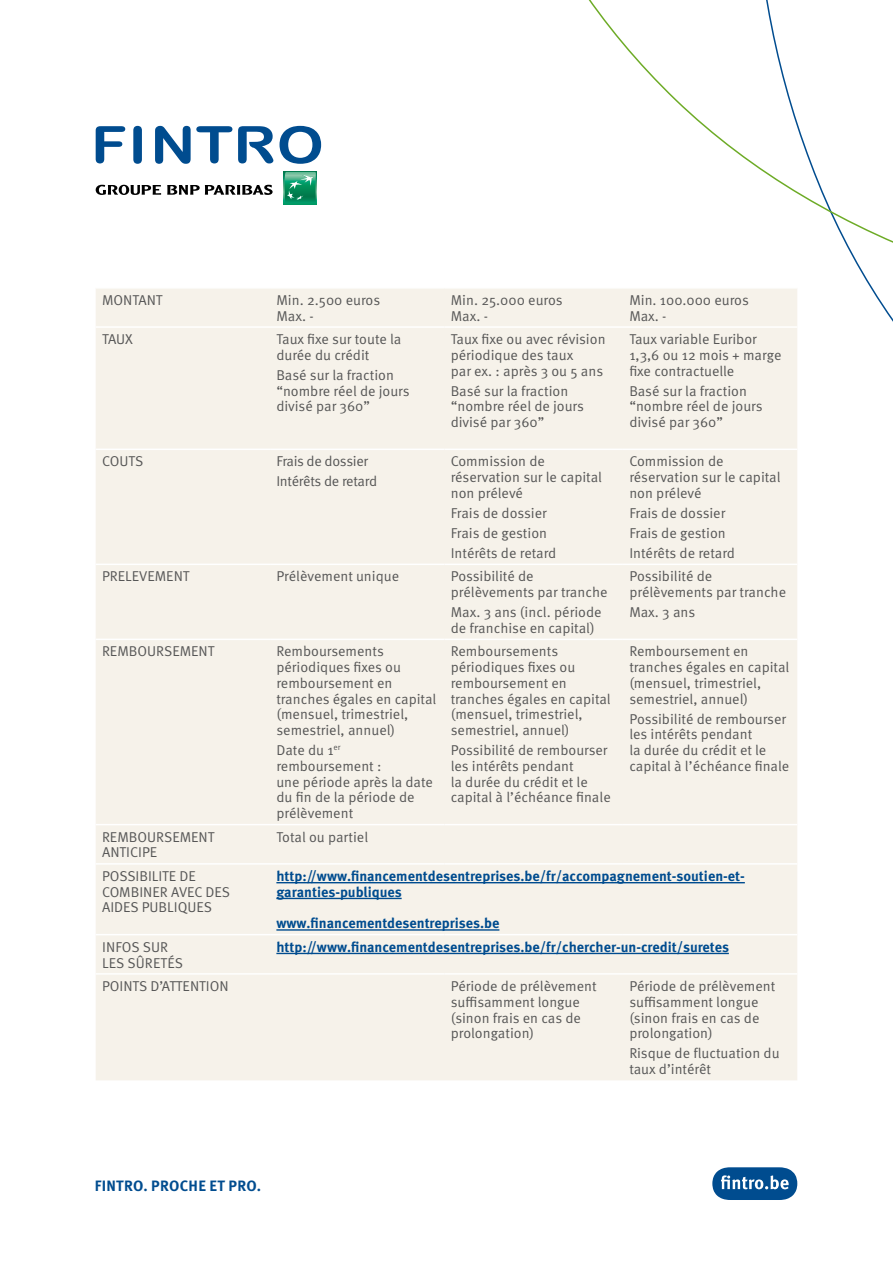
<style>
.page{position:relative;width:893px;height:1263px;background:#fff}
.page>*{position:absolute;margin:0;border:0;box-sizing:border-box;transform-origin:0 0}
.t1{font:700 15px "Meta OT";letter-spacing:.02em;color:#004c8f}
.t2{font:14.25px/15.8px "Meta OT Norm";color:#565656}
.t3{font:700 14.25px/15.8px "Meta OT";color:#004c8f}
.t4{font:14.25px/20px "Meta OT Norm";letter-spacing:-.02em;color:#565656}
</style>
<div class="page">
<div style="left:96px;top:289px;width:701px;height:791px;background:#f6f2ea"></div>
<hr style="left:96px;top:326px;width:174px;height:2px;background:#fff">
<hr style="left:444px;top:326px;width:179px;height:2px;background:#fff">
<hr style="left:270px;top:326px;width:174px;height:2px;background:#fff">
<hr style="left:96px;top:449px;width:174px;height:1px;background:#fff">
<hr style="left:270px;top:449px;width:174px;height:1px;background:#fff">
<hr style="left:444px;top:449px;width:179px;height:1px;background:#fff">
<hr style="left:623px;top:449px;width:174px;height:1px;background:#fff">
<hr style="left:96px;top:564px;width:174px;height:1px;background:#fff">
<hr style="left:270px;top:564px;width:174px;height:1px;background:#fff">
<hr style="left:444px;top:564px;width:179px;height:1px;background:#fff">
<hr style="left:623px;top:564px;width:174px;height:1px;background:#fff">
<hr style="left:96px;top:639px;width:174px;height:1px;background:#fff">
<hr style="left:270px;top:639px;width:174px;height:1px;background:#fff">
<hr style="left:444px;top:639px;width:179px;height:1px;background:#fff">
<hr style="left:623px;top:639px;width:174px;height:1px;background:#fff">
<hr style="left:96px;top:824px;width:174px;height:1px;background:#fff">
<hr style="left:270px;top:824px;width:174px;height:1px;background:#fff">
<hr style="left:444px;top:824px;width:179px;height:1px;background:#fff">
<hr style="left:623px;top:824px;width:174px;height:1px;background:#fff">
<hr style="left:96px;top:863px;width:174px;height:2px;background:#fff">
<hr style="left:270px;top:863px;width:174px;height:2px;background:#fff">
<hr style="left:444px;top:863px;width:179px;height:2px;background:#fff">
<hr style="left:623px;top:863px;width:174px;height:2px;background:#fff">
<hr style="left:96px;top:934px;width:174px;height:1px;background:#fff">
<hr style="left:270px;top:934px;width:174px;height:1px;background:#fff">
<hr style="left:444px;top:934px;width:179px;height:1px;background:#fff">
<hr style="left:623px;top:934px;width:174px;height:1px;background:#fff">
<hr style="left:96px;top:973px;width:174px;height:2px;background:#fff">
<hr style="left:270px;top:973px;width:174px;height:2px;background:#fff">
<hr style="left:444px;top:973px;width:179px;height:2px;background:#fff">
<hr style="left:623px;top:973px;width:174px;height:2px;background:#fff">
<hr style="left:276px;top:882px;width:469px;height:1px;background:#004c8f">
<hr style="left:276px;top:898px;width:126px;height:1px;background:#004c8f">
<hr style="left:276px;top:929px;width:223px;height:2px;background:#004c8f">
<hr style="left:276px;top:953px;width:453px;height:1px;background:#004c8f">
<svg style="left:712px;top:1167px;width:85px;height:33px"></svg>
<div style="left:752px;top:328px;width:45px;height:93px;background:#f6f2ea"></div>
<svg style="left:578px;top:0;width:315px;height:328px"></svg>
<svg style="left:96px;top:126px;width:29px;height:37px"></svg>
<svg style="left:133px;top:126px;width:9px;height:38px"></svg>
<svg style="left:155px;top:126px;width:77px;height:38px"></svg>
<svg style="left:280px;top:126px;width:41px;height:38px"></svg>
<svg style="left:238px;top:126px;width:35px;height:37px"></svg>
<svg style="left:96px;top:185px;width:65px;height:10px"></svg>
<svg style="left:167px;top:185px;width:106px;height:10px"></svg>
<svg style="left:284px;top:171px;width:33px;height:33px"></svg>
<svg style="left:284px;top:172px;width:32px;height:31px"></svg>
<p class="t2" style="left:102px;top:292px;width:62px">MONTANT</p>
<p class="t2" style="left:276px;top:292px;width:105px">Min. 2.500 euros<br>Max. -</p>
<p class="t2" style="left:451px;top:292px;width:113px">Min. 25.000 euros<br>Max. -</p>
<p class="t2" style="left:629px;top:292px;width:121px">Min. 100.000 euros<br>Max. -</p>
<p class="t2" style="left:102px;top:331px;width:33px">TAUX</p>
<p class="t2" style="left:276px;top:331px;width:127px">Taux fixe sur toute la durée du crédit</p>
<p class="t2" style="left:276px;top:367px;width:135px">Basé sur la fraction “nombre réel de jours divisé par 360”</p>
<p class="t2" style="left:451px;top:331px;width:156px">Taux fixe ou avec révision périodique des taux<br>par ex. : après 3 ou 5 ans</p>
<p class="t2" style="left:451px;top:383px;width:135px">Basé sur la fraction “nombre réel de jours divisé par 360”</p>
<p class="t2" style="left:629px;top:331px;width:154px">Taux variable Euribor<br>1,3,6 ou 12 mois + marge fixe contractuelle</p>
<p class="t2" style="left:629px;top:383px;width:135px">Basé sur la fraction “nombre réel de jours divisé par 360”</p>
<p class="t2" style="left:102px;top:454px;width:43px">COUTS</p>
<p class="t4" style="left:276px;top:452px;width:102px">Frais de dossier<br>Intérêts de retard</p>
<p class="t2" style="left:451px;top:454px;width:153px">Commission de réservation sur le capital non prélevé</p>
<p class="t2" style="left:451px;top:503px;width:107px;line-height:20px">Frais de dossier<br>Frais de gestion<br>Intérêts de retard</p>
<p class="t2" style="left:102px;top:569px;width:89px">PRELEVEMENT</p>
<p class="t2" style="left:276px;top:569px;width:124px">Prélèvement unique</p>
<p class="t2" style="left:451px;top:569px;width:158px">Possibilité de prélèvements par tranche</p>
<p class="t2" style="left:451px;top:604px;width:152px">Max. 3 ans (incl. période de franchise en capital)</p>
<p class="t2" style="left:102px;top:644px;width:114px">REMBOURSEMENT</p>
<p class="t2" style="left:276px;top:644px;width:162px">Remboursements périodiques fixes ou remboursement en tranches égales en capital (mensuel, trimestriel, semestriel, annuel)</p>
<p class="t2" style="left:276px;top:742px;width:158px">Date du 1<sup>er </sup>remboursement :<br>une période après la date du fin de la période de prélèvement</p>
<p class="t2" style="left:451px;top:644px;width:162px">Remboursements périodiques fixes ou remboursement en tranches égales en capital (mensuel, trimestriel, semestriel, annuel)</p>
<p class="t2" style="left:451px;top:742px;width:161px">Possibilité de rembourser les intérêts pendant<br>la durée du crédit et le capital à l’échéance finale</p>
<p class="t2" style="left:629px;top:454px;width:153px">Commission de réservation sur le capital non prélevé</p>
<p class="t2" style="left:629px;top:503px;width:107px;line-height:20px">Frais de dossier<br>Frais de gestion<br>Intérêts de retard</p>
<p class="t2" style="left:629px;top:569px;width:158px">Possibilité de prélèvements par tranche</p>
<p class="t2" style="left:629px;top:604px;width:68px">Max. 3 ans</p>
<p class="t2" style="left:629px;top:644px;width:162px">Remboursement en tranches égales en capital (mensuel, trimestriel, semestriel, annuel)</p>
<p class="t2" style="left:629px;top:711px;width:161px">Possibilité de rembourser les intérêts pendant<br>la durée du crédit et le capital à l’échéance finale</p>
<p class="t2" style="left:102px;top:829px;width:114px">REMBOURSEMENT<br>ANTICIPE</p>
<p class="t2" style="left:276px;top:829px;width:93px">Total ou partiel</p>
<p class="t2" style="left:102px;top:868px;width:129px">POSSIBILITE DE<br>COMBINER AVEC DES<br>AIDES PUBLIQUES</p>
<p class="t3" style="left:276px;top:868px;width:470px">http://www.financementdesentreprises.be/fr/accompagnement-soutien-et&shy;garanties-publiques</p>
<p class="t3" style="left:276px;top:915px;width:225px">www.financementdesentreprises.be</p>
<p class="t2" style="left:102px;top:939px;width:82px">INFOS SUR<br>LES SÛRETÉS</p>
<p class="t3" style="left:276px;top:939px;width:454px">http://www.financementdesentreprises.be/fr/chercher-un-credit/suretes</p>
<p class="t2" style="left:102px;top:978px;width:128px">POINTS D’ATTENTION</p>
<p class="t2" style="left:451px;top:978px;width:147px">Période de prélèvement suffisamment longue (sinon frais en cas de prolongation)</p>
<p class="t2" style="left:629px;top:978px;width:147px">Période de prélèvement suffisamment longue (sinon frais en cas de prolongation)</p>
<p class="t2" style="left:629px;top:1045px;width:152px">Risque de fluctuation du taux d’intérêt</p>
<p class="t1" style="left:95px;top:1176px;width:168px">FINTRO. PROCHE ET PRO.</p>
</div>
